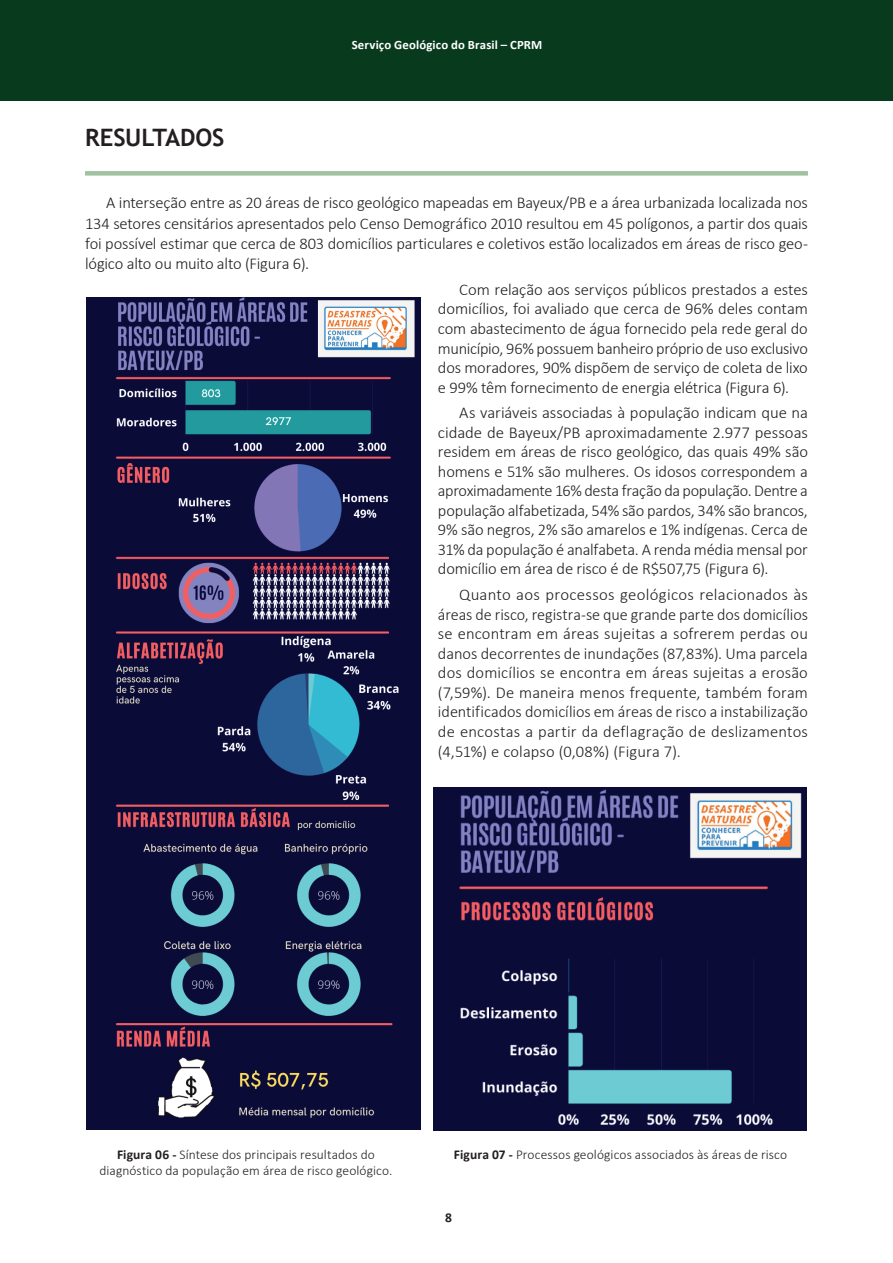
<style>
.page{position:relative;width:893px;height:1263px;background:#fff}
.page>*{position:absolute;margin:0;border:0;box-sizing:border-box;transform-origin:0 0}
.t1{font:700 24px "Trebuchet MS";letter-spacing:-.005em;color:#231f20}
.t2{font:300 16.5px/19.5px "Calibri";letter-spacing:-.01em;color:#231f20;text-align:justify}
.t3{font:300 13.5px/16.2px "Calibri";letter-spacing:.005em;color:#231f20;text-align:center}
.t4{font:700 13.5px "Calibri";color:#231f20}
.t5{font:700 12.75px "Calibri";letter-spacing:.015em;color:#fff}
.s1{font-weight:700}
</style>
<div class="page">
<div style="left:0;top:0;width:893px;height:100px;background:#083b1e"></div>
<div style="left:85px;top:171px;width:723px;height:5px;background:#a0c2a0"></div>
<img style="left:86px;top:298px;width:334px;height:831px">
<img style="left:433px;top:787px;width:374px;height:343px">
<h1 class="t1" style="left:85px;top:122px;width:141px">RESULTADOS</h1>
<p class="t5" style="left:352px;top:35px;width:192px">Serviço Geológico do Brasil – CPRM</p>
<p class="t2" style="left:85px;top:193px;width:724px;line-height:20.2px;text-indent:21px">A interseção entre as 20 áreas de risco geológico mapeadas em Bayeux/PB e a área urbanizada localizada nos 134 setores censitários apresentados pelo Censo Demográfico 2010 resultou em 45 polígonos, a partir dos quais foi possível estimar que cerca de 803 domicílios particulares e coletivos estão localizados em áreas de risco geo&shy;lógico alto ou muito alto (Figura 6).</p>
<p class="t2" style="left:438px;top:280px;width:371px;text-indent:21px">Com relação aos serviços públicos prestados a estes domicílios, foi avaliado que cerca de 96% deles contam com abastecimento de água fornecido pela rede geral do município, 96% possuem banheiro próprio de uso exclusivo dos moradores, 90% dispõem de serviço de coleta de lixo e 99% têm fornecimento de energia elétrica (Figura 6).</p>
<p class="t2" style="left:438px;top:403px;width:371px;text-indent:21px">As variáveis associadas à população indicam que na cidade de Bayeux/PB aproximadamente 2.977 pessoas residem em áreas de risco geológico, das quais 49% são homens e 51% são mulheres. Os idosos correspondem a aproximadamente 16% desta fração da população. Dentre a população alfabetizada, 54% são pardos, 34% são brancos, 9% são negros, 2% são amarelos e 1% indígenas. Cerca de 31% da população é analfabeta. A renda média mensal por domicílio em área de risco é de R$507,75 (Figura 6).</p>
<p class="t2" style="left:438px;top:585px;width:371px;text-indent:21px">Quanto aos processos geológicos relacionados às áreas de risco, registra-se que grande parte dos domicílios se encontram em áreas sujeitas a sofrerem perdas ou danos decorrentes de inundações (87,83%). Uma parcela dos domicílios se encontra em áreas sujeitas a erosão (7,59%). De maneira menos frequente, também foram identificados domicílios em áreas de risco a instabilização de encostas a partir da deflagração de deslizamentos (4,51%) e colapso (0,08%) (Figura 7).</p>
<p class="t3" style="left:99px;top:1146px;width:294px"><span class="s1">Figura 06 -</span> Síntese dos principais resultados do diagnóstico da população em área de risco geológico.</p>
<p class="t3" style="left:454px;top:1146px;width:335px"><span class="s1">Figura 07 -</span> Processos geológicos associados às áreas de risco</p>
<p class="t4" style="left:445px;top:1208px;width:8px">8</p>
</div>
